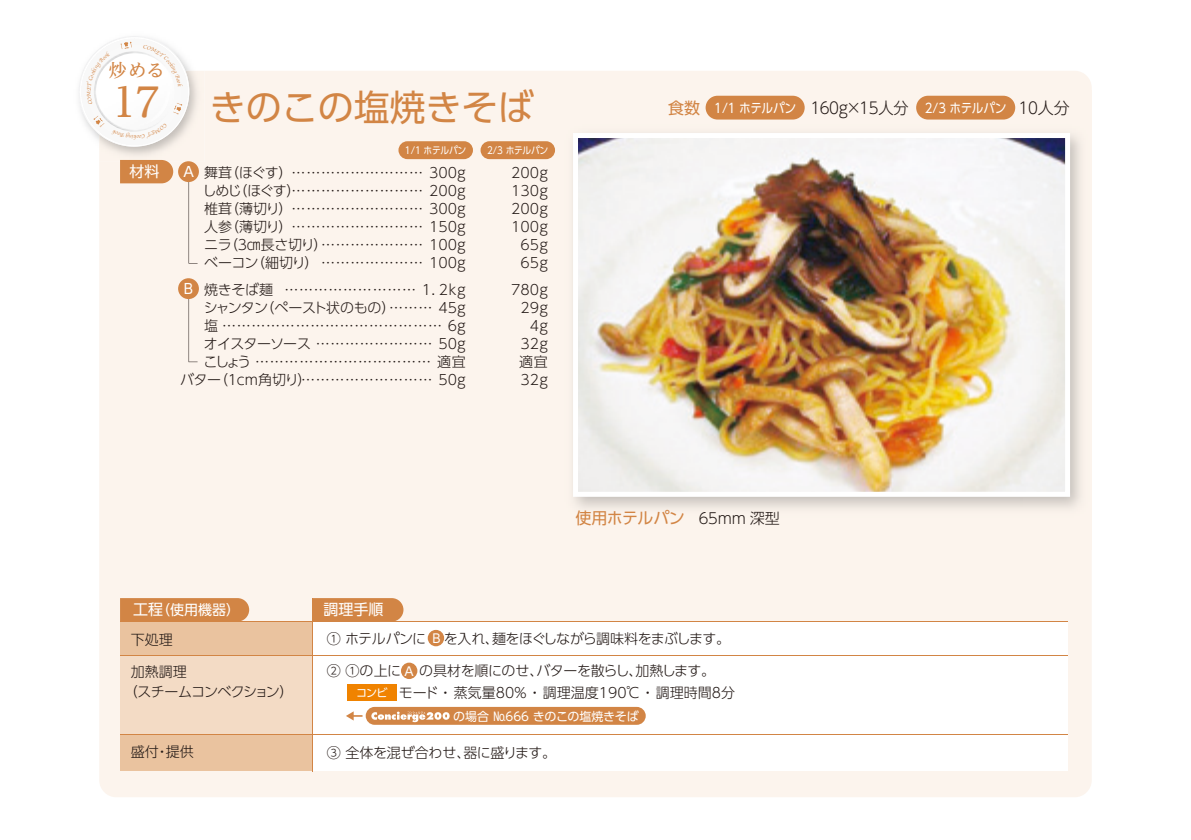
<style>
.page{position:relative;width:1191px;height:840px;background:#fff}
.page>*{position:absolute;margin:0;border:0;box-sizing:border-box;transform-origin:0 0}
.t1{font:500 40px "UD Reimin Pro";color:#d28545}
.t2{font:36px "UD Shin Go Pro";color:#d28545}
.t3{font:500 18px "UD Reimin Pro";color:#d28545}
.t4{font:16px "UD Shin Go Pro";letter-spacing:-.025em;color:#d28545}
.t5{font:300 16px "UD Shin Go Pro";letter-spacing:-.38em;color:#231916;scale:.95 1}
.t6{font:15px "UD Shin Go Pro";color:#fff}
.t7{font:300 14px/18px "UD Shin Go Pro";letter-spacing:-.065em;color:#231916;text-align:right}
.t8{font:300 14px/18px "UD Shin Go Pro";letter-spacing:-.09em;color:#231916}
.t9{font:300 14px/22px "UD Shin Go Pro";color:#231916}
.t10{font:300 14px/18px "UD Shin Go Pro";letter-spacing:-.33em;color:#231916;text-align:right}
.t11{font:300 14px "UD Shin Go Pro";letter-spacing:-.045em;color:#231916}
.t12{font:300 14px "UD Shin Go Pro";letter-spacing:-.03em;color:#231916}
.t13{font:14px "UD Shin Go Pro";color:#fff}
.t14{font:13px "UD Shin Go Pro";letter-spacing:-.03em;color:#fff;scale:.9 1}
.t15{font:12.2px "UD Shin Go Pro";color:#fff}
.t16{font:12px "UD Shin Go Pro";letter-spacing:-.005em;color:#fff}
.t17{font:11px "UD Shin Go Pro";color:#fff}
.t18{font:9.8px "UD Shin Go Pro";letter-spacing:-.03em;color:#fff;scale:.9 1}
.s1{font-weight:300;font-size:15px;color:#231916}
.s2{font-size:15px}
</style>
<div class="page">
<div style="left:99px;top:71px;width:992px;height:725px;background:#fcf4ed"></div>
<img style="left:110px;top:36px;width:82px;height:35px">
<img style="left:99px;top:71px;width:105px;height:91px">
<img style="left:547px;top:91px;width:545px;height:458px">
<img style="left:573px;top:133px;width:497px;height:363px">
<svg style="left:189px;top:178px;width:8px;height:85px"></svg>
<svg style="left:313px;top:597px;width:90px;height:24px;background:#d48c50"></svg>
<svg style="left:120px;top:597px;width:129px;height:24px;background:#d48b4f"></svg>
<div style="left:312px;top:621px;width:755px;height:149px;background:#fff"></div>
<div style="left:120px;top:734px;width:192px;height:36px;background:#eac39f"></div>
<div style="left:120px;top:654px;width:192px;height:80px;background:#f3dbc5"></div>
<div style="left:120px;top:621px;width:192px;height:33px;background:#eac39f"></div>
<div style="left:480px;top:141px;width:75px;height:18px;background:#d28545;border-radius:9px"></div>
<div style="left:398px;top:141px;width:75px;height:18px;background:#d28545;border-radius:9px"></div>
<div style="left:916px;top:96px;width:99px;height:23px;background:#d28545;border-radius:12px"></div>
<div style="left:705px;top:96px;width:99px;height:23px;background:#d28545;border-radius:12px"></div>
<hr style="left:120px;top:654px;width:947px;height:1px;background:#d28545">
<hr style="left:120px;top:621px;width:947px;height:1px;background:#d28545">
<hr style="left:120px;top:733px;width:947px;height:1px;background:#d28545">
<hr style="left:312px;top:597px;width:1px;height:173px;background:#d28545">
<svg style="left:120px;top:160px;width:53px;height:23px"></svg>
<div style="left:178px;top:161px;width:21px;height:21px;background:#d28545;border-radius:50%"></div>
<svg style="left:189px;top:295px;width:8px;height:67px"></svg>
<div style="left:178px;top:278px;width:21px;height:21px;background:#d28545;border-radius:50%"></div>
<div style="left:366px;top:706px;width:279px;height:18px;background:#d28545;border-radius:9px"></div>
<svg style="left:371px;top:711px;width:78px;height:10px"></svg>
<svg style="left:346px;top:711px;width:16px;height:9px"></svg>
<div style="left:428px;top:629px;width:16px;height:17px;background:#d28545;border-radius:50%"></div>
<div style="left:401px;top:662px;width:16px;height:16px;background:#d28545;border-radius:50%"></div>
<div style="left:347px;top:684px;width:50px;height:16px;background:#f08300"></div>
<svg style="left:79px;top:42px;width:104px;height:98px"></svg>
<p class="t3" style="left:109px;top:56px;width:57px">炒める</p>
<h1 class="t1" style="left:105px;top:70px;width:64px">１７</h1>
<p class="t6" style="left:129px;top:159px;width:31px">材料</p>
<h2 class="t2" style="left:210px;top:78px;width:325px">きのこの塩焼きそば</h2>
<p class="t5" style="left:807px;top:95px;width:108px">１６０ｇ×１５人分</p>
<p class="t5" style="left:1016px;top:95px;width:58px">１０人分</p>
<p class="t4" style="left:668px;top:95px;width:33px">食数</p>
<p class="t14" style="left:714px;top:98px;width:92px">1/1 ホテルパン</p>
<p class="t14" style="left:924px;top:98px;width:92px">2/3 ホテルパン</p>
<p class="t13" style="left:183px;top:160px;width:12px">A</p>
<p class="t18" style="left:405px;top:142px;width:70px">1/1 ホテルパン</p>
<p class="t18" style="left:487px;top:142px;width:70px">2/3 ホテルパン</p>
<p class="t8" style="left:203px;top:163px;width:267px">舞茸（ほぐす）……………………… ３００ｇしめじ（ほぐす）<br>椎茸（薄切り）……………………… ３００ｇ人参（薄切り）……………………… １５０ｇニラ（３㎝長さ切り）<br>ベーコン（細切り） ………………… １００ｇ</p>
<p class="t7" style="left:292px;top:181px;width:178px">……………………… ２００ｇ</p>
<p class="t7" style="left:321px;top:235px;width:149px">………………… １００ｇ</p>
<p class="t10" style="left:509px;top:163px;width:43px">２００ｇ<br>１３０ｇ<br>２００ｇ<br>１００ｇ<br>６５ｇ<br>６５ｇ</p>
<p class="t7" style="left:204px;top:280px;width:70px">焼きそば麺</p>
<p class="t7" style="left:204px;top:298px;width:193px">シャンタン（ペースト状のもの）</p>
<p class="t7" style="left:204px;top:316px;width:266px">塩 ……………………………………… ６ｇ</p>
<p class="t7" style="left:204px;top:334px;width:266px">オイスターソース …………………… ５０ｇ</p>
<p class="t7" style="left:203px;top:352px;width:264px">こしょう ……………………………… 適宜</p>
<p class="t12" style="left:180px;top:368px;width:133px">バター（１cm角切り）</p>
<p class="t13" style="left:184px;top:277px;width:11px">B</p>
<p class="t7" style="left:284px;top:280px;width:186px">……………………… １．２ｋｇ… … … ４５ｇ</p>
<p class="t7" style="left:301px;top:370px;width:169px">……………………… ５０ｇ</p>
<p class="t10" style="left:509px;top:280px;width:43px">７８０ｇ<br>２９ｇ<br>４ｇ<br>３２ｇ適宜<br>３２ｇ</p>
<p class="t4" style="left:575px;top:505px;width:206px">使用ホテルパン <span class="s1">６５mm 深型</span></p>
<p class="t13" style="left:133px;top:598px;width:108px"><span class="s2">工程</span>（使用機器）</p>
<p class="t6" style="left:324px;top:597px;width:61px">調理手順</p>
<p class="t7" style="left:131px;top:629px;width:43px">下処理</p>
<p class="t7" style="left:124px;top:660px;width:171px;line-height:20px;text-align:left;text-indent:7px">加熱調理<br>（スチームコンベクション）</p>
<p class="t11" style="left:327px;top:626px;width:404px">① ホテルパンに　 を入れ、麺をほぐしながら調味料をまぶします。</p>
<p class="t9" style="left:399px;top:659px;width:337px;text-indent:-72px">② ①の上に　 の具材を順にのせ、バターを散らし、加熱します。<br>モード ・ 蒸気量80％・調理温度190℃ ・調理時間8分</p>
<p class="t16" style="left:453px;top:706px;width:187px">の場合 №666 きのこの塩焼きそば</p>
<p class="t15" style="left:432px;top:628px;width:10px">B</p>
<p class="t15" style="left:404px;top:660px;width:11px">A</p>
<p class="t17" style="left:356px;top:683px;width:33px">コンビ</p>
<p class="t7" style="left:131px;top:741px;width:64px">盛付・提供</p>
<p class="t12" style="left:327px;top:740px;width:231px">③ 全体を混ぜ合わせ、器に盛ります。</p>
</div>
